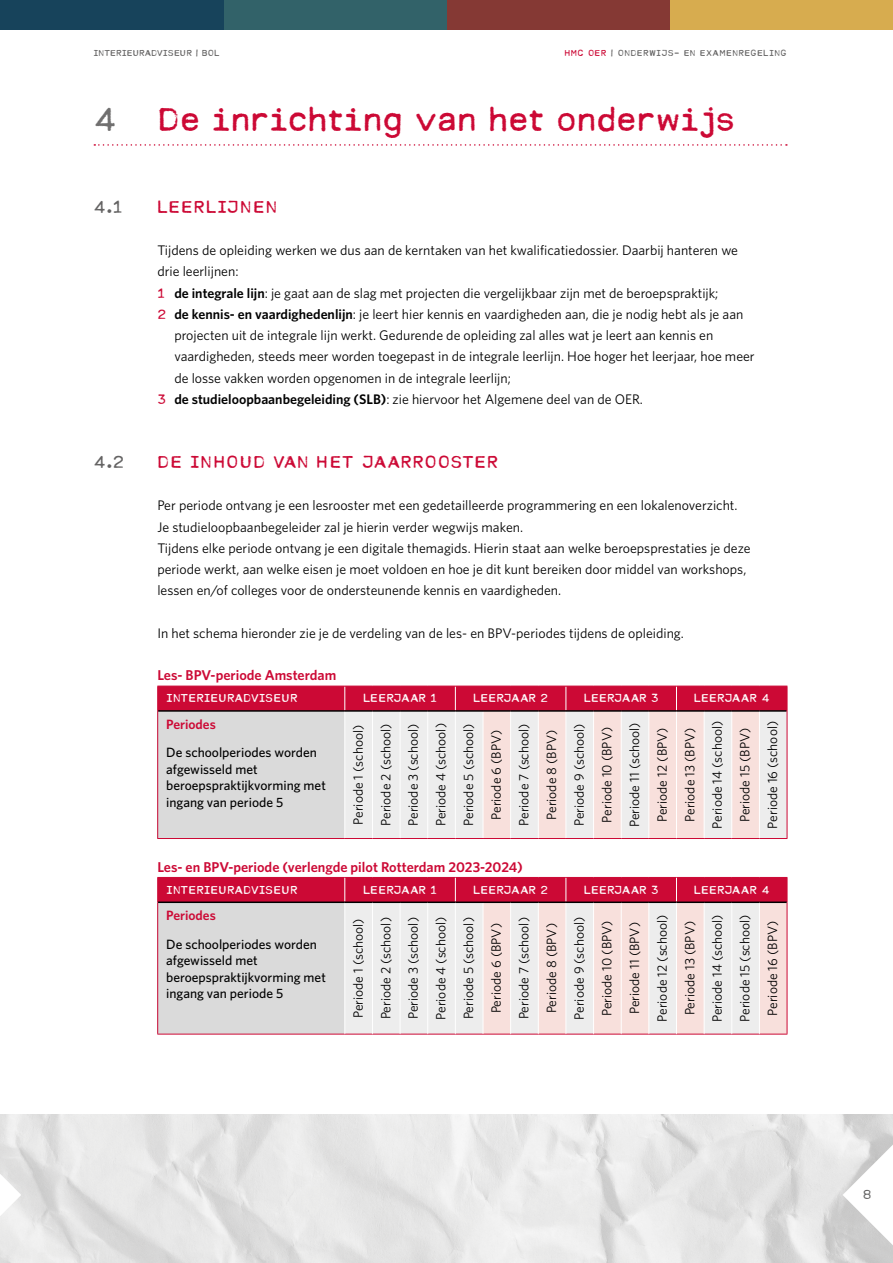
<style>
.page{position:relative;width:893px;height:1263px;background:#fff}
.page>*{position:absolute;margin:0;border:0;box-sizing:border-box;transform-origin:0 0}
.t1{font:34.5px "MODERNTYPEWRITER";letter-spacing:-.015em;color:#cc0935}
.t2{font:18px "MODERNTYPEWRITER";letter-spacing:.025em;color:#cc0935}
.t3{font:18px "MODERNTYPEWRITER";color:#646363}
.t4{font:600 14.25px "Whitney";color:#cc0935}
.t5{font:13.8px/21.3px "Whitney";color:#000}
.t6{font:13.5px/27.6px "Whitney";color:#000;text-align:center}
.t7{font:500 13.5px/16.5px "Whitney";color:#000}
.t8{font:600 13.5px "Whitney";color:#cc0935}
.t9{font:13.5px "MODERNTYPEWRITER";color:#646363}
.t10{font:12px "MODERNTYPEWRITER";letter-spacing:-.03em;color:#fff}
.t11{font:9px "MODERNTYPEWRITER";letter-spacing:.03em;color:#646363}
.s1{color:#cc0935}
.s2{color:#706f6f}
.s3{font-family:"MODERNTYPEWRITER";color:#cc0935}
.s4{font-weight:600}
</style>
<div class="page">
<img style="left:0;top:1114px;width:893px;height:149px">
<div style="left:670px;top:0;width:223px;height:30px;background:#d7ac4f"></div>
<div style="left:446px;top:0;width:224px;height:30px;background:#853934"></div>
<div style="left:223px;top:0;width:223px;height:30px;background:#326269"></div>
<div style="left:0;top:0;width:223px;height:30px;background:#17435b"></div>
<svg style="left:843px;top:1132px;width:50px;height:126px"></svg>
<svg style="left:0;top:1132px;width:21px;height:126px"></svg>
<svg style="left:94px;top:144px;width:693px;height:2px"></svg>
<svg style="left:157px;top:686px;width:631px;height:153px;background:#e3bdc4"></svg>
<svg style="left:157px;top:877px;width:631px;height:158px;background:#e5bfc6"></svg>
<hr style="left:344px;top:903px;width:1px;height:131px;background:#fff">
<hr style="left:372px;top:903px;width:1px;height:131px;background:#fff">
<hr style="left:400px;top:903px;width:1px;height:131px;background:#fff">
<hr style="left:427px;top:903px;width:1px;height:131px;background:#fff">
<hr style="left:455px;top:903px;width:1px;height:131px;background:#fff">
<hr style="left:483px;top:903px;width:1px;height:131px;background:#fff">
<hr style="left:510px;top:903px;width:1px;height:131px;background:#fff">
<hr style="left:538px;top:903px;width:1px;height:131px;background:#fff">
<hr style="left:566px;top:903px;width:1px;height:131px;background:#fff">
<hr style="left:593px;top:903px;width:1px;height:131px;background:#fff">
<hr style="left:621px;top:903px;width:1px;height:131px;background:#fff">
<hr style="left:648px;top:903px;width:1px;height:131px;background:#fff">
<hr style="left:676px;top:903px;width:1px;height:131px;background:#fff">
<hr style="left:704px;top:903px;width:1px;height:131px;background:#fff">
<hr style="left:731px;top:903px;width:1px;height:131px;background:#fff">
<hr style="left:759px;top:903px;width:1px;height:131px;background:#fff">
<hr style="left:158px;top:901px;width:187px;height:2px;background:#000">
<hr style="left:345px;top:901px;width:27px;height:2px;background:#000">
<hr style="left:372px;top:901px;width:28px;height:2px;background:#000">
<hr style="left:400px;top:901px;width:28px;height:2px;background:#000">
<hr style="left:428px;top:901px;width:27px;height:2px;background:#000">
<hr style="left:455px;top:901px;width:28px;height:2px;background:#000">
<hr style="left:483px;top:901px;width:28px;height:2px;background:#000">
<hr style="left:511px;top:901px;width:27px;height:2px;background:#000">
<hr style="left:538px;top:901px;width:28px;height:2px;background:#000">
<hr style="left:566px;top:901px;width:28px;height:2px;background:#000">
<hr style="left:594px;top:901px;width:27px;height:2px;background:#000">
<hr style="left:621px;top:901px;width:28px;height:2px;background:#000">
<hr style="left:649px;top:901px;width:27px;height:2px;background:#000">
<hr style="left:676px;top:901px;width:28px;height:2px;background:#000">
<hr style="left:704px;top:901px;width:28px;height:2px;background:#000">
<hr style="left:732px;top:901px;width:27px;height:2px;background:#000">
<hr style="left:759px;top:901px;width:28px;height:2px;background:#000">
<p class="t11" style="left:94px;top:48px;width:12px">Interie</p>
<p class="t11" style="left:133px;top:48px;width:14px">uradvise</p>
<p class="t11" style="left:180px;top:48px;width:41px">ur | BOL</p>
<p class="t11" style="left:565px;top:48px;width:224px"><span class="s1">HMC OER</span> | ONDERWIJS- EN EXAMENREGELING</p>
<h1 class="t1" style="left:94px;top:101px;width:643px"><span class="s2">4</span> De inrichting van het onderwijs</h1>
<h2 class="t3" style="left:94px;top:197px;width:31px">4.1</h2>
<h2 class="t2" style="left:157px;top:197px;width:121px">LEERLIJNEN</h2>
<p class="t5" style="left:157px;top:239px;width:582px">Tijdens de opleiding werken we dus aan de kerntaken van het kwalificatiedossier. Daarbij hanteren we</p>
<p class="t5" style="left:157px;top:261px;width:83px">drie leerlijnen:</p>
<p class="t5" style="left:157px;top:282px;width:563px"><span class="s3">1</span> <span class="s4">de integrale lijn</span>: je gaat aan de slag met projecten die vergelijkbaar zijn met de beroepspraktijk;</p>
<p class="t5" style="left:157px;top:303px;width:588px"><span class="s3">2</span> <span class="s4">de kennis- en vaardighedenlijn</span>: je leert hier kennis en vaardigheden aan, die je nodig hebt als je aan</p>
<p class="t5" style="left:174px;top:324px;width:540px">projecten uit de integrale lijn werkt. Gedurende de opleiding zal alles wat je leert aan kennis en</p>
<p class="t5" style="left:174px;top:346px;width:582px">vaardigheden, steeds meer worden toegepast in de integrale leerlijn. Hoe hoger het leerjaar, hoe meer</p>
<p class="t5" style="left:174px;top:367px;width:338px">de losse vakken worden opgenomen in de integrale leerlijn;</p>
<p class="t5" style="left:157px;top:388px;width:487px"><span class="s3">3</span> <span class="s4">de studieloopbaanbegeleiding (SLB)</span>: zie hiervoor het Algemene deel van de OER.</p>
<h2 class="t3" style="left:94px;top:452px;width:32px">4.2</h2>
<h2 class="t2" style="left:157px;top:452px;width:343px">DE INHOUD VAN HET JAARROOSTER</h2>
<p class="t5" style="left:157px;top:494px;width:595px">Per periode ontvang je een lesrooster met een gedetailleerde programmering en een lokalenoverzicht.<br>Je studieloopbaanbegeleider zal je hierin verder wegwijs maken.<br>Tijdens elke periode ontvang je een digitale themagids. Hierin staat aan welke beroepsprestaties je deze periode werkt, aan welke eisen je moet voldoen en hoe je dit kunt bereiken door middel van workshops, lessen en/of colleges voor de ondersteunende kennis en vaardigheden.</p>
<p class="t5" style="left:157px;top:622px;width:528px">In het schema hieronder zie je de verdeling van de les- en BPV-periodes tijdens de opleiding.</p>
<p class="t4" style="left:157px;top:666px;width:180px">Les- BPV-periode Amsterdam</p>
<p class="t10" style="left:166px;top:692px;width:133px">INTERIEU RADVISEU R</p>
<p class="t10" style="left:363px;top:692px;width:76px">LEERJAAR 1</p>
<p class="t10" style="left:473px;top:692px;width:77px">LEERJAAR 2</p>
<p class="t10" style="left:584px;top:692px;width:77px">LEERJAAR 3</p>
<p class="t10" style="left:694px;top:692px;width:77px">LEERJAAR 4</p>
<p class="t8" style="left:166px;top:715px;width:51px">Periodes</p>
<p class="t7" style="left:166px;top:744px;width:161px">De schoolperiodes worden afgewisseld met beroepspraktijkvorming met ingang van periode 5</p>
<p class="t6" style="left:344px;top:829px;width:109px;rotate:-90deg">Periode 1 (school)<br>Periode 2 (school)<br>Periode 3 (school)<br>Periode 4 (school)<br>Periode 5 (school)<br>Periode 6 (BPV)<br>Periode 7 (school)<br>Periode 8 (BPV)<br>Periode 9 (school)<br>Periode 10 (BPV)<br>Periode 11 (school)<br>Periode 12 (BPV)<br>Periode 13 (BPV)<br>Periode 14 (school)<br>Periode 15 (BPV)<br>Periode 16 (school)</p>
<p class="t4" style="left:157px;top:857px;width:367px">Les- en BPV-periode (verlengde pilot Rotterdam 2023-2024)</p>
<p class="t10" style="left:166px;top:883px;width:133px">INTERIEU RADVISEU R</p>
<p class="t10" style="left:363px;top:883px;width:76px">LEERJAAR 1</p>
<p class="t10" style="left:473px;top:883px;width:77px">LEERJAAR 2</p>
<p class="t10" style="left:584px;top:883px;width:77px">LEERJAAR 3</p>
<p class="t10" style="left:694px;top:883px;width:77px">LEERJAAR 4</p>
<p class="t8" style="left:166px;top:906px;width:51px">Periodes</p>
<p class="t7" style="left:166px;top:935px;width:161px">De schoolperiodes worden afgewisseld met beroepspraktijkvorming met ingang van periode 5</p>
<p class="t6" style="left:344px;top:1022px;width:109px;rotate:-90deg">Periode 1 (school)<br>Periode 2 (school)<br>Periode 3 (school)<br>Periode 4 (school)<br>Periode 5 (school)<br>Periode 6 (BPV)<br>Periode 7 (school)<br>Periode 8 (BPV)<br>Periode 9 (school)<br>Periode 10 (BPV)<br>Periode 11 (BPV)<br>Periode 12 (school)<br>Periode 13 (BPV)<br>Periode 14 (school)<br>Periode 15 (school)<br>Periode 16 (BPV)</p>
<p class="t9" style="left:863px;top:1187px;width:10px">8</p>
</div>
